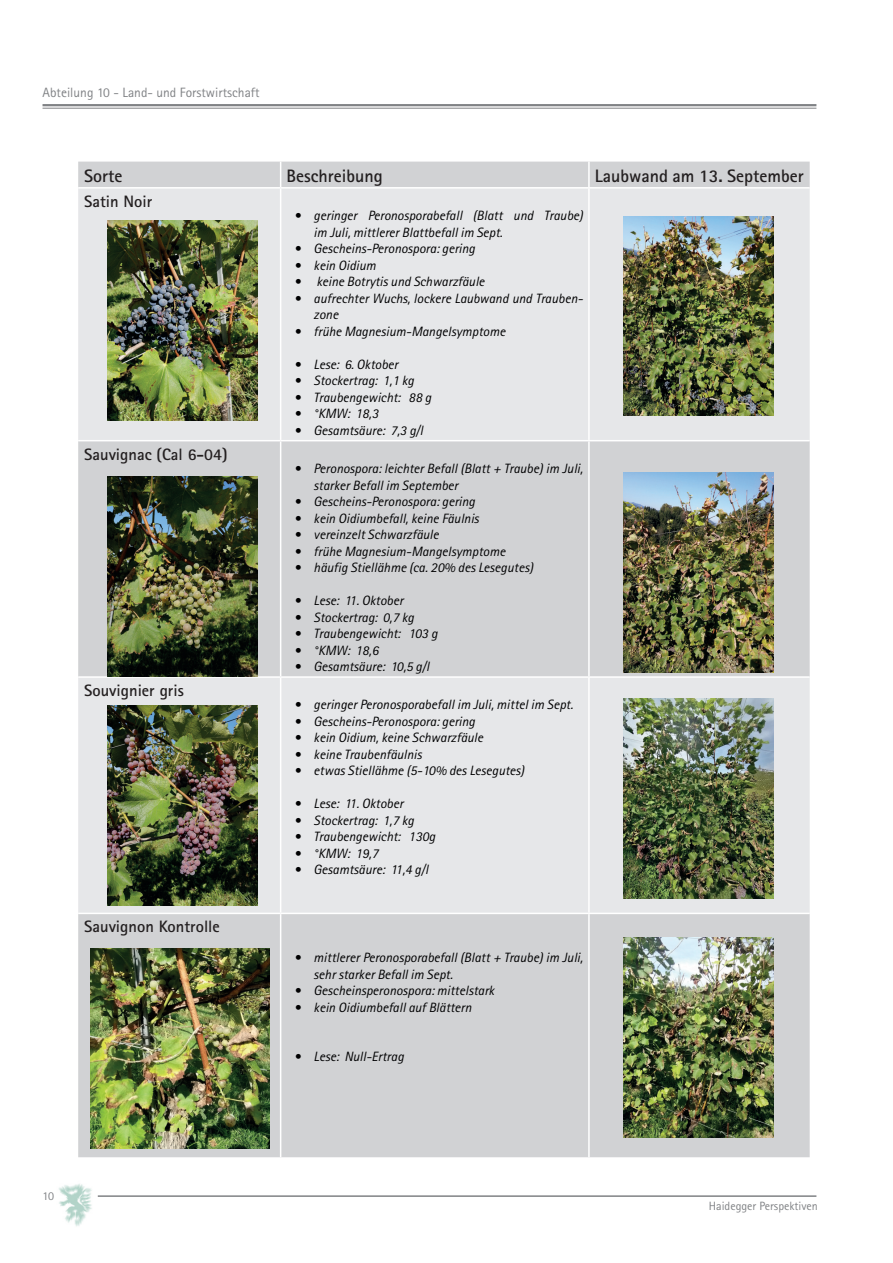
<style>
.page{position:relative;width:893px;height:1263px;background:#fff}
.page>*{position:absolute;margin:0;border:0;box-sizing:border-box;transform-origin:0 0}
.t1{font:700 18px "Rotis Sans Serif";color:#231f20}
.t2{font:700 16.5px "Rotis Sans Serif";color:#231f20}
.t3{font:italic 13.5px/16.5px "Rotis Sans Serif";color:#000001}
.t4{font:13.5px "Rotis Sans Serif";color:#808285}
.t5{font:12px "Rotis Sans Serif";color:#808285}
</style>
<div class="page">
<hr style="left:43px;top:104px;width:773px;height:2px;background:#808285">
<hr style="left:43px;top:108px;width:773px;height:1px;background:#808285">
<hr style="left:98px;top:1195px;width:718px;height:2px;background:#808285">
<img style="left:59px;top:1184px;width:33px;height:42px">
<div style="left:78px;top:162px;width:732px;height:995px;background:#d1d2d4"></div>
<svg style="left:78px;top:189px;width:732px;height:724px;background:#dedfe1"></svg>
<svg style="left:280px;top:162px;width:1px;height:25px"></svg>
<hr style="left:588px;top:162px;width:2px;height:25px;background:#fff">
<hr style="left:78px;top:187px;width:203px;height:2px;background:#fff">
<hr style="left:281px;top:187px;width:308px;height:2px;background:#fff">
<hr style="left:280px;top:189px;width:1px;height:251px;background:#fff">
<hr style="left:589px;top:187px;width:221px;height:2px;background:#fff">
<hr style="left:588px;top:189px;width:2px;height:251px;background:#fff">
<hr style="left:78px;top:440px;width:203px;height:1px;background:#fff">
<hr style="left:281px;top:440px;width:308px;height:1px;background:#fff">
<hr style="left:280px;top:441px;width:1px;height:235px;background:#fff">
<hr style="left:589px;top:440px;width:221px;height:1px;background:#fff">
<hr style="left:588px;top:441px;width:2px;height:235px;background:#fff">
<hr style="left:78px;top:676px;width:203px;height:2px;background:#fff">
<hr style="left:281px;top:676px;width:308px;height:2px;background:#fff">
<hr style="left:280px;top:678px;width:1px;height:235px;background:#fff">
<hr style="left:589px;top:676px;width:221px;height:2px;background:#fff">
<hr style="left:588px;top:678px;width:2px;height:235px;background:#fff">
<hr style="left:78px;top:913px;width:203px;height:1px;background:#fff">
<hr style="left:281px;top:913px;width:308px;height:1px;background:#fff">
<hr style="left:280px;top:914px;width:1px;height:243px;background:#fff">
<hr style="left:589px;top:913px;width:221px;height:1px;background:#fff">
<hr style="left:588px;top:914px;width:2px;height:243px;background:#fff">
<img style="left:108px;top:221px;width:150px;height:200px">
<img style="left:624px;top:216px;width:150px;height:200px">
<img style="left:624px;top:473px;width:150px;height:200px">
<img style="left:108px;top:477px;width:150px;height:200px">
<img style="left:108px;top:706px;width:150px;height:200px">
<img style="left:624px;top:698px;width:150px;height:200px">
<img style="left:90px;top:948px;width:179px;height:200px">
<img style="left:624px;top:937px;width:150px;height:200px">
<p class="t4" style="left:43px;top:84px;width:219px">Abteilung 10 - Land- und Forstwirtschaft</p>
<h1 class="t1" style="left:84px;top:164px;width:40px">Sorte</h1>
<h1 class="t1" style="left:287px;top:164px;width:98px">Beschreibung</h1>
<h1 class="t1" style="left:595px;top:164px;width:210px">Laubwand am 13. September</h1>
<p class="t2" style="left:84px;top:191px;width:70px">Satin Noir</p>
<p class="t3" style="left:314px;top:207px;width:271px;text-indent:-19px">• geringer Peronosporabefall (Blatt und Traube) im Juli, mittlerer Blattbefall im Sept.</p>
<p class="t3" style="left:294px;top:240px;width:182px">• Gescheins-Peronospora: gering</p>
<p class="t3" style="left:294px;top:257px;width:83px">• kein Oidium</p>
<p class="t3" style="left:294px;top:273px;width:192px">• keine Botrytis und Schwarzfäule</p>
<p class="t3" style="left:314px;top:290px;width:271px;text-indent:-19px">• aufrechter Wuchs, lockere Laubwand und Trauben&shy;zone</p>
<p class="t3" style="left:294px;top:323px;width:213px">• frühe Magnesium-Mangelsymptome</p>
<p class="t3" style="left:294px;top:356px;width:105px">• Lese: 6. Oktober</p>
<p class="t3" style="left:294px;top:372px;width:121px">• Stockertrag: 1,1 kg</p>
<p class="t3" style="left:294px;top:389px;width:139px">• Traubengewicht: 88 g</p>
<p class="t3" style="left:294px;top:405px;width:86px">• °KMW: 18,3</p>
<p class="t3" style="left:294px;top:422px;width:130px">• Gesamtsäure: 7,3 g/l</p>
<p class="t2" style="left:84px;top:444px;width:145px">Sauvignac (Cal 6-04)</p>
<p class="t3" style="left:314px;top:460px;width:271px;text-indent:-19px">• Peronospora: leichter Befall (Blatt + Traube) im Juli, starker Befall im September</p>
<p class="t3" style="left:294px;top:493px;width:182px">• Gescheins-Peronospora: gering</p>
<p class="t3" style="left:294px;top:510px;width:186px">• kein Oidiumbefall, keine Fäulnis</p>
<p class="t3" style="left:294px;top:526px;width:146px">• vereinzelt Schwarzfäule</p>
<p class="t3" style="left:294px;top:543px;width:213px">• frühe Magnesium-Mangelsymptome</p>
<p class="t3" style="left:294px;top:559px;width:240px">• häufig Stiellähme (ca. 20% des Lesegutes)</p>
<p class="t3" style="left:294px;top:592px;width:111px">• Lese: 11. Oktober</p>
<p class="t3" style="left:294px;top:609px;width:121px">• Stockertrag: 0,7 kg</p>
<p class="t3" style="left:294px;top:625px;width:145px">• Traubengewicht: 103 g</p>
<p class="t3" style="left:294px;top:642px;width:86px">• °KMW: 18,6</p>
<p class="t3" style="left:294px;top:658px;width:137px">• Gesamtsäure: 10,5 g/l</p>
<p class="t2" style="left:84px;top:680px;width:101px">Souvignier gris</p>
<p class="t3" style="left:294px;top:697px;width:280px">• geringer Peronosporabefall im Juli, mittel im Sept.</p>
<p class="t3" style="left:294px;top:713px;width:182px">• Gescheins-Peronospora: gering</p>
<p class="t3" style="left:294px;top:730px;width:190px">• kein Oidium, keine Schwarzfäule</p>
<p class="t3" style="left:294px;top:746px;width:129px">• keine Traubenfäulnis</p>
<p class="t3" style="left:294px;top:763px;width:232px">• etwas Stiellähme (5-10% des Lesegutes)</p>
<p class="t3" style="left:294px;top:796px;width:111px">• Lese: 11. Oktober</p>
<p class="t3" style="left:294px;top:812px;width:121px">• Stockertrag: 1,7 kg</p>
<p class="t3" style="left:294px;top:829px;width:143px">• Traubengewicht: 130g</p>
<p class="t3" style="left:294px;top:845px;width:86px">• °KMW: 19,7</p>
<p class="t3" style="left:294px;top:862px;width:136px">• Gesamtsäure: 11,4 g/l</p>
<p class="t2" style="left:84px;top:916px;width:137px">Sauvignon Kontrolle</p>
<p class="t5" style="left:43px;top:1189px;width:13px">10</p>
<p class="t3" style="left:314px;top:949px;width:271px;text-indent:-19px">• mittlerer Peronosporabefall (Blatt + Traube) im Juli, sehr starker Befall im Sept.</p>
<p class="t3" style="left:294px;top:982px;width:202px">• Gescheinsperonospora: mittelstark</p>
<p class="t3" style="left:294px;top:999px;width:179px">• kein Oidiumbefall auf Blättern</p>
<p class="t3" style="left:294px;top:1048px;width:111px">• Lese: Null-Ertrag</p>
<p class="t5" style="left:709px;top:1198px;width:111px">Haidegger Perspektiven</p>
</div>
